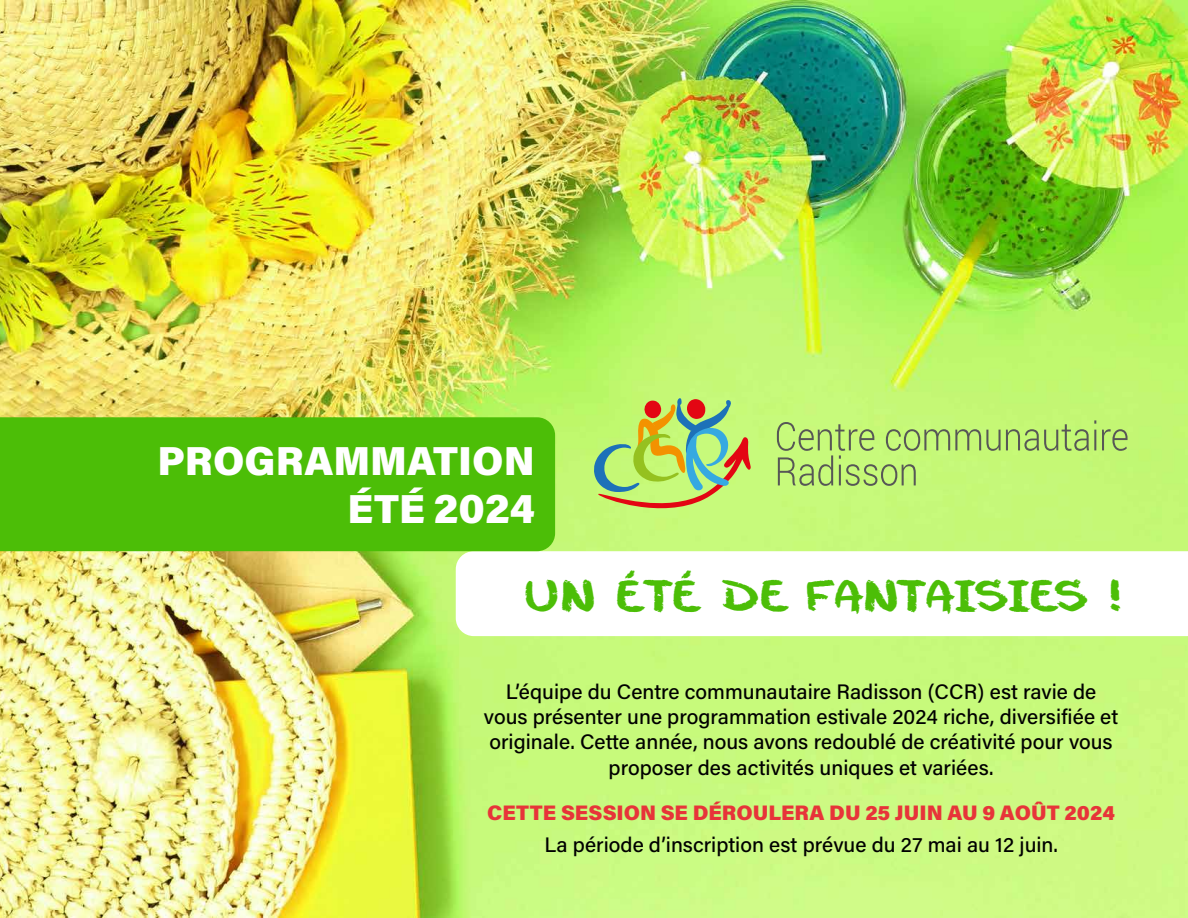
<style>
.page{position:relative;width:1188px;height:918px;background:#fff}
.page>*{position:absolute;margin:0;border:0;box-sizing:border-box;transform-origin:0 0}
.t1{font:40.5px/48.6px "Acumin Variable Concept";color:#fff;text-align:right}
.t2{font:36px "cheeseborger";color:#4cbe07}
.t3{font:21px/25.2px "Acumin Variable Concept";color:#000;text-align:center}
.t4{font:21px "Acumin Variable Concept";color:#e73439}
</style>
<div class="page">
<img style="left:0;top:0;width:1188px;height:918px">
<svg style="left:456px;top:551px;width:732px;height:85px"></svg>
<div style="left:0;top:417px;width:555px;height:134px;background:#4cbe07"></div>
<svg style="left:1102px;top:429px;width:26px;height:22px"></svg>
<svg style="left:777px;top:420px;width:319px;height:66px;background:#b7e473"></svg>
<svg style="left:594px;top:395px;width:158px;height:125px;background:#b5d270"></svg>
<h1 class="t1" style="left:158px;top:435px;width:379px">PROGRAMMATION<br>ÉTÉ 2024</h1>
<h2 class="t2" style="left:525px;top:568px;width:601px">UN ÉTÉ DE FANTAISIES !</h2>
<p class="t3" style="left:484px;top:678px;width:636px">L’équipe du Centre communautaire Radisson (CCR) est ravie de vous présenter une programmation estivale 2024 riche, diversifiée et originale. Cette année, nous avons redoublé de créativité pour vous proposer des activités uniques et variées.</p>
<p class="t4" style="left:487px;top:798px;width:629px">CETTE SESSION SE DÉROULERA DU 25 JUIN AU 9 AOÛT 2024</p>
<p class="t3" style="left:544px;top:831px;width:515px">La période d’inscription est prévue du 27 mai au 12 juin.</p>
</div>
